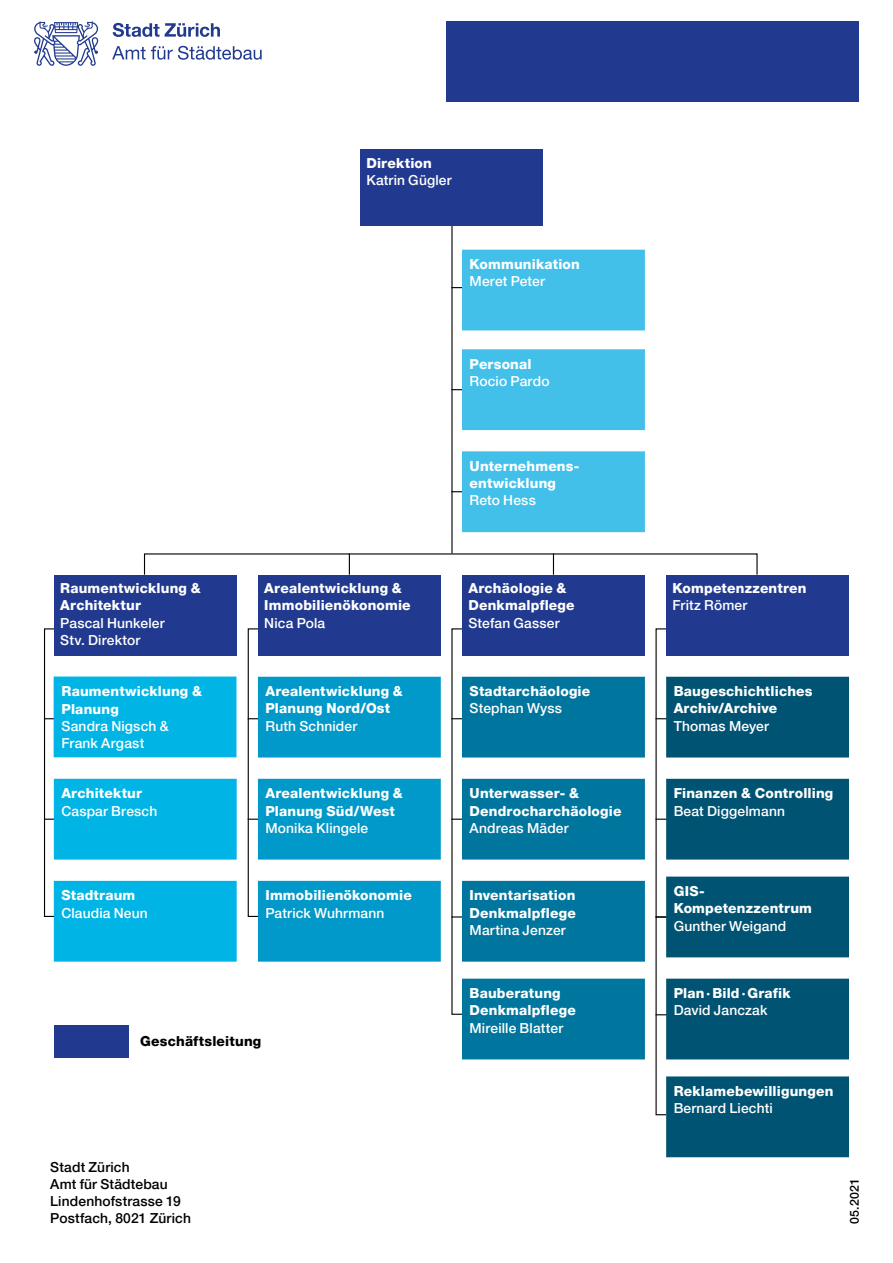
<style>
.page{position:relative;width:893px;height:1263px;background:#fff}
.page>*{position:absolute;margin:0;border:0;box-sizing:border-box;transform-origin:0 0}
.t1{font:800 13.8px/17.2px "Helvetica Neue LT Pro";letter-spacing:.015em;color:#fff}
.t2{font:500 13.8px/17.2px "Helvetica Neue LT Pro";letter-spacing:.01em;color:#fff}
.t3{font:500 13.8px/17.2px "Helvetica Neue LT Pro";letter-spacing:.01em;color:#000}
.t4{font:800 13.8px "Helvetica Neue LT Pro";letter-spacing:.015em;color:#000}
.t5{font:500 12.3px "Helvetica Neue LT Pro";letter-spacing:.015em;color:#000}
</style>
<div class="page">
<svg style="left:112px;top:46px;width:150px;height:14px"></svg>
<svg style="left:113px;top:23px;width:107px;height:14px"></svg>
<svg style="left:34px;top:21px;width:64px;height:45px"></svg>
<hr style="left:451px;top:189px;width:2px;height:364px;background:#000">
<svg style="left:349px;top:553px;width:1px;height:22px"></svg>
<svg style="left:553px;top:553px;width:1px;height:22px"></svg>
<hr style="left:655px;top:819px;width:62px;height:1px;background:#000">
<hr style="left:655px;top:1014px;width:62px;height:1px;background:#000">
<hr style="left:451px;top:491px;width:62px;height:1px;background:#000">
<hr style="left:451px;top:389px;width:62px;height:1px;background:#000">
<hr style="left:451px;top:287px;width:62px;height:1px;background:#000">
<hr style="left:655px;top:718px;width:62px;height:1px;background:#000">
<hr style="left:655px;top:916px;width:62px;height:1px;background:#000">
<hr style="left:451px;top:819px;width:62px;height:1px;background:#000">
<hr style="left:451px;top:916px;width:62px;height:1px;background:#000">
<hr style="left:451px;top:718px;width:62px;height:1px;background:#000">
<div style="left:248px;top:628px;width:11px;height:289px;border:1px solid #000"></div>
<hr style="left:248px;top:819px;width:61px;height:1px;background:#000">
<hr style="left:248px;top:718px;width:61px;height:1px;background:#000">
<div style="left:44px;top:628px;width:11px;height:289px;border:1px solid #000"></div>
<hr style="left:44px;top:819px;width:62px;height:1px;background:#000">
<hr style="left:44px;top:718px;width:62px;height:1px;background:#000">
<div style="left:463px;top:452px;width:181px;height:80px;background:#43c0ea"></div>
<div style="left:462px;top:451px;width:183px;height:81px;border:1px solid #43c0ea"></div>
<div style="left:463px;top:350px;width:181px;height:79px;background:#43c0ea"></div>
<div style="left:462px;top:349px;width:183px;height:81px;border:1px solid #43c0ea"></div>
<div style="left:463px;top:250px;width:181px;height:80px;background:#43c0ea"></div>
<div style="left:462px;top:250px;width:183px;height:80px;border:1px solid #43c0ea"></div>
<div style="left:462px;top:575px;width:183px;height:80px;background:#213a8f"></div>
<div style="left:258px;top:575px;width:183px;height:80px;background:#213a8f"></div>
<div style="left:666px;top:575px;width:183px;height:80px;background:#213a8f"></div>
<div style="left:54px;top:575px;width:183px;height:80px;background:#213a8f"></div>
<div style="left:360px;top:149px;width:183px;height:77px;background:#213a8f"></div>
<div style="left:54px;top:779px;width:182px;height:80px;background:#00b5e5"></div>
<div style="left:54px;top:881px;width:182px;height:80px;background:#00b5e5"></div>
<div style="left:54px;top:881px;width:183px;height:81px;border:1px solid #00b5e5"></div>
<div style="left:258px;top:677px;width:182px;height:80px;background:#0099c9"></div>
<div style="left:258px;top:779px;width:182px;height:80px;background:#0099c9"></div>
<div style="left:258px;top:881px;width:182px;height:80px;background:#0099c9"></div>
<div style="left:258px;top:881px;width:183px;height:81px;border:1px solid #0099c9"></div>
<div style="left:463px;top:677px;width:181px;height:80px;background:#00769e"></div>
<div style="left:462px;top:677px;width:183px;height:80px;border:1px solid #00769e"></div>
<div style="left:463px;top:779px;width:181px;height:80px;background:#00769e"></div>
<div style="left:462px;top:779px;width:183px;height:80px;border:1px solid #00769e"></div>
<div style="left:463px;top:881px;width:181px;height:80px;background:#00769e"></div>
<div style="left:462px;top:881px;width:183px;height:81px;border:1px solid #00769e"></div>
<div style="left:667px;top:677px;width:181px;height:80px;background:#005373"></div>
<div style="left:666px;top:677px;width:183px;height:80px;border:1px solid #005373"></div>
<div style="left:667px;top:779px;width:181px;height:80px;background:#005373"></div>
<div style="left:666px;top:779px;width:183px;height:80px;border:1px solid #005373"></div>
<div style="left:667px;top:877px;width:181px;height:80px;background:#005373"></div>
<div style="left:666px;top:876px;width:183px;height:81px;border:1px solid #005373"></div>
<div style="left:667px;top:979px;width:181px;height:80px;background:#005373"></div>
<div style="left:666px;top:979px;width:183px;height:80px;border:1px solid #005373"></div>
<div style="left:667px;top:1077px;width:181px;height:80px;background:#005373"></div>
<div style="left:666px;top:1076px;width:183px;height:81px;border:1px solid #005373"></div>
<div style="left:463px;top:979px;width:181px;height:80px;background:#00769e"></div>
<div style="left:462px;top:979px;width:183px;height:80px;border:1px solid #00769e"></div>
<div style="left:54px;top:677px;width:182px;height:79px;background:#00b5e5"></div>
<div style="left:54px;top:676px;width:182px;height:81px;border:2px solid #00b5e5"></div>
<div style="left:446px;top:21px;width:413px;height:81px;background:#213a8f"></div>
<div style="left:54px;top:1025px;width:75px;height:32px;background:#213a8f"></div>
<p class="t1" style="left:366px;top:154px;width:67px">Direktion</p>
<p class="t2" style="left:366px;top:171px;width:87px">Katrin Gügler</p>
<p class="t1" style="left:470px;top:256px;width:112px">Kommunikation</p>
<p class="t2" style="left:470px;top:273px;width:77px">Meret Peter</p>
<p class="t1" style="left:470px;top:355px;width:64px">Personal</p>
<p class="t2" style="left:470px;top:372px;width:81px">Rocio Pardo</p>
<p class="t1" style="left:470px;top:457px;width:111px">Unternehmens&shy;entwicklung</p>
<p class="t2" style="left:470px;top:492px;width:68px">Reto Hess</p>
<p class="t1" style="left:60px;top:579px;width:142px">Raumentwicklung &amp;<br>Architektur</p>
<p class="t2" style="left:60px;top:614px;width:106px">Pascal Hunkeler<br>Stv. Direktor</p>
<p class="t1" style="left:62px;top:683px;width:142px">Raumentwicklung &amp;<br>Planung</p>
<p class="t2" style="left:62px;top:717px;width:109px">Sandra Nigsch &amp;<br>Frank Argast</p>
<p class="t1" style="left:61px;top:785px;width:82px">Architektur</p>
<p class="t2" style="left:61px;top:802px;width:97px">Caspar Bresch</p>
<p class="t1" style="left:61px;top:887px;width:76px">Stadtraum</p>
<p class="t2" style="left:61px;top:904px;width:88px">Claudia Neun</p>
<p class="t1" style="left:264px;top:579px;width:148px">Arealentwicklung &amp;<br>Immobilienökonomie</p>
<p class="t2" style="left:264px;top:614px;width:62px">Nica Pola</p>
<p class="t1" style="left:265px;top:683px;width:139px">Arealentwicklung &amp;<br>Planung Nord/Ost</p>
<p class="t2" style="left:265px;top:717px;width:93px">Ruth Schnider</p>
<p class="t1" style="left:265px;top:785px;width:139px">Arealentwicklung &amp;<br>Planung Süd/West</p>
<p class="t2" style="left:265px;top:819px;width:104px">Monika Klingele</p>
<p class="t1" style="left:265px;top:887px;width:148px">Immobilienökonomie</p>
<p class="t2" style="left:265px;top:904px;width:121px">Patrick Wuhrmann</p>
<p class="t4" style="left:140px;top:1033px;width:123px">Geschäftsleitung</p>
<p class="t1" style="left:468px;top:579px;width:108px">Archäologie &amp;<br>Denkmalpflege</p>
<p class="t2" style="left:468px;top:614px;width:93px">Stefan Gasser</p>
<p class="t1" style="left:470px;top:683px;width:122px">Stadtarchäologie</p>
<p class="t2" style="left:470px;top:700px;width:94px">Stephan Wyss</p>
<p class="t1" style="left:470px;top:785px;width:153px">Unterwasser- &amp;<br>Dendrocharchäologie</p>
<p class="t2" style="left:470px;top:819px;width:101px">Andreas Mäder</p>
<p class="t1" style="left:470px;top:887px;width:108px">Inventarisation<br>Denkmalpflege</p>
<p class="t2" style="left:470px;top:921px;width:98px">Martina Jenzer</p>
<p class="t1" style="left:470px;top:984px;width:108px">Bauberatung<br>Denkmalpflege</p>
<p class="t2" style="left:470px;top:1019px;width:95px">Mireille Blatter</p>
<p class="t3" style="left:50px;top:1158px;width:142px">Stadt Zürich<br>Amt für Städtebau<br>Lindenhofstrasse 19<br>Postfach, 8021 Zürich</p>
<p class="t1" style="left:672px;top:579px;width:136px">Kompetenzzentren</p>
<p class="t2" style="left:672px;top:597px;width:76px">Fritz Römer</p>
<p class="t1" style="left:674px;top:683px;width:140px">Baugeschichtliches<br>Archiv/Archive</p>
<p class="t2" style="left:674px;top:717px;width:97px">Thomas Meyer</p>
<p class="t1" style="left:674px;top:785px;width:161px">Finanzen &amp; Controlling</p>
<p class="t2" style="left:674px;top:802px;width:113px">Beat Diggelmann</p>
<p class="t1" style="left:674px;top:882px;width:140px">GIS-<br>Kompetenzzentrum</p>
<p class="t2" style="left:674px;top:917px;width:114px">Gunther Weigand</p>
<p class="t1" style="left:674px;top:984px;width:118px">Plan·Bild·Grafik</p>
<p class="t2" style="left:674px;top:1002px;width:95px">David Janczak</p>
<p class="t1" style="left:674px;top:1082px;width:161px">Reklamebewilligungen</p>
<p class="t2" style="left:674px;top:1099px;width:101px">Bernard Liechti</p>
<p class="t5" style="left:847px;top:1224px;width:47px;rotate:-90deg">05.2021</p>
</div>
